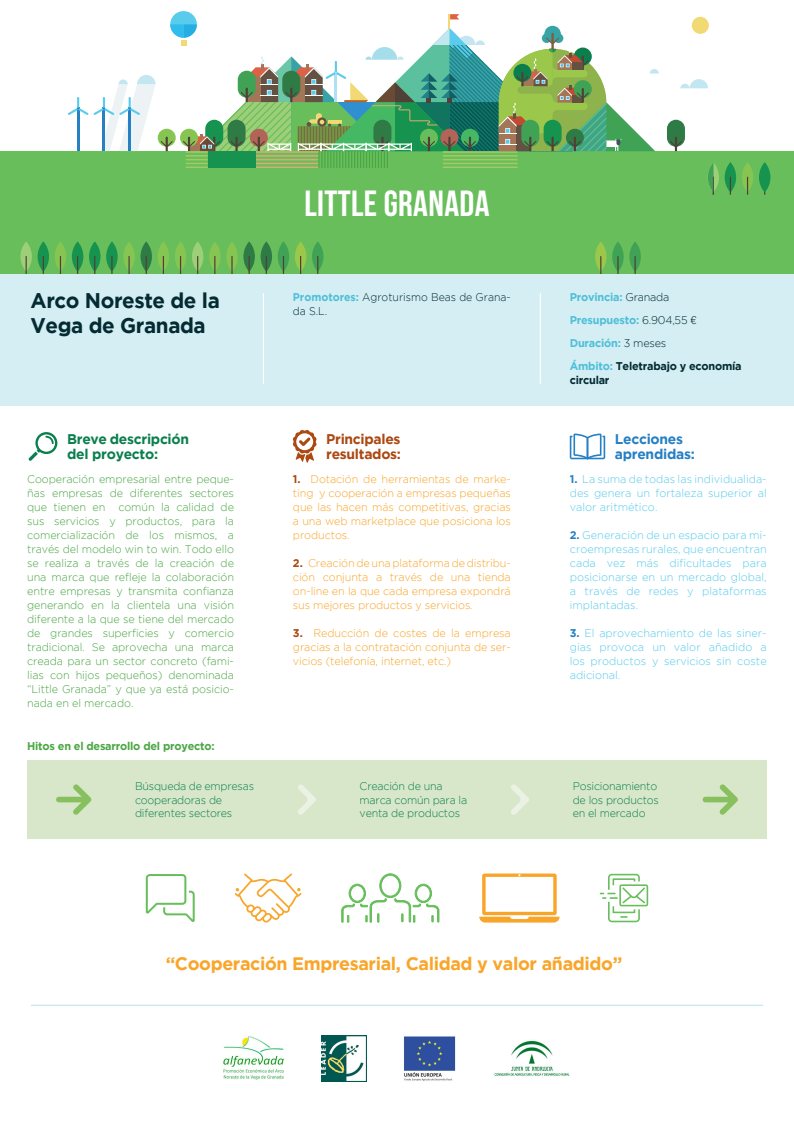
<style>
.page{position:relative;width:794px;height:1134px;background:#fff}
.page>*{position:absolute;margin:0;border:0;box-sizing:border-box;transform-origin:0 0}
.t1{font:700 36.4px "Bebas Neue";letter-spacing:.01em;color:#fff}
.t2{font:700 21.2px/24.8px "Gotham";letter-spacing:-.02em;color:#032b31}
.t3{font:700 18px "Gotham";letter-spacing:-.02em;color:#f9a529}
.t4{font:700 14px/14.8px "Gotham";letter-spacing:-.02em;color:#0a7f4d}
.t5{font:700 14px/14.8px "Gotham";letter-spacing:-.02em;color:#ac4811}
.t6{font:700 14px/14.8px "Gotham";letter-spacing:-.02em;color:#2580c4}
.t7{font:300 11.2px/14px "Gotham";letter-spacing:-.01em;color:#4ba746;text-align:justify}
.t8{font:300 11.2px/14px "Gotham";letter-spacing:-.01em;color:#f9a529;text-align:justify}
.t9{font:300 11.2px/14px "Gotham";color:#59cbed;text-align:justify}
.t10{font:300 11.2px/13.2px "Gotham";letter-spacing:-.02em;color:#0a7f4d;scale:.96 1}
.t11{font:700 11.2px/23.1px "Gotham";letter-spacing:-.02em;color:#4fbfd8}
.t12{font:300 11.2px/14px "Gotham";color:#032b31;scale:.94 1}
.t13{font:700 11.2px "Gotham";letter-spacing:-.02em;color:#4ba746}
.t14{font:700 11.2px "Gotham";letter-spacing:-.02em;color:#032b31}
.s1{font-weight:700;color:#4fbfd8}
.s2{font-weight:300;color:#032b31}
.s3{font-family:"Helvetica";font-weight:300;color:#032b31}
.s4{color:#032b31}
.s5{font-weight:700;color:#ac4811}
.s6{font-weight:700;color:#2580c4}
</style>
<div class="page">
<div style="left:0;top:151px;width:794px;height:123px;background:#67be5b"></div>
<svg style="left:742px;top:162px;width:11px;height:30px"></svg>
<svg style="left:747px;top:177px;width:1px;height:18px"></svg>
<svg style="left:724px;top:162px;width:12px;height:30px"></svg>
<svg style="left:730px;top:177px;width:1px;height:18px"></svg>
<svg style="left:707px;top:162px;width:12px;height:30px"></svg>
<div style="left:759px;top:162px;width:11px;height:30px;background:#16934f;border-radius:50%"></div>
<svg style="left:708px;top:162px;width:6px;height:33px"></svg>
<svg style="left:629px;top:241px;width:12px;height:31px"></svg>
<svg style="left:634px;top:256px;width:2px;height:18px"></svg>
<svg style="left:612px;top:241px;width:11px;height:31px"></svg>
<svg style="left:617px;top:256px;width:1px;height:18px"></svg>
<svg style="left:595px;top:241px;width:11px;height:31px"></svg>
<svg style="left:600px;top:256px;width:1px;height:18px"></svg>
<svg style="left:312px;top:241px;width:11px;height:31px"></svg>
<svg style="left:317px;top:256px;width:1px;height:18px"></svg>
<svg style="left:295px;top:241px;width:11px;height:31px"></svg>
<svg style="left:300px;top:256px;width:1px;height:18px"></svg>
<svg style="left:278px;top:241px;width:11px;height:31px"></svg>
<svg style="left:283px;top:256px;width:1px;height:18px"></svg>
<svg style="left:260px;top:241px;width:12px;height:31px"></svg>
<svg style="left:266px;top:256px;width:1px;height:18px"></svg>
<svg style="left:243px;top:241px;width:12px;height:31px"></svg>
<svg style="left:248px;top:256px;width:2px;height:18px"></svg>
<svg style="left:226px;top:241px;width:12px;height:31px"></svg>
<svg style="left:231px;top:256px;width:2px;height:18px"></svg>
<svg style="left:209px;top:241px;width:12px;height:31px"></svg>
<svg style="left:214px;top:256px;width:1px;height:18px"></svg>
<svg style="left:192px;top:241px;width:11px;height:31px"></svg>
<svg style="left:197px;top:256px;width:1px;height:18px"></svg>
<svg style="left:175px;top:241px;width:11px;height:31px"></svg>
<svg style="left:180px;top:256px;width:1px;height:18px"></svg>
<svg style="left:158px;top:241px;width:11px;height:31px"></svg>
<svg style="left:163px;top:256px;width:1px;height:18px"></svg>
<svg style="left:140px;top:241px;width:12px;height:31px"></svg>
<svg style="left:146px;top:256px;width:1px;height:18px"></svg>
<svg style="left:123px;top:241px;width:12px;height:31px"></svg>
<svg style="left:128px;top:256px;width:2px;height:18px"></svg>
<svg style="left:106px;top:241px;width:12px;height:31px"></svg>
<svg style="left:111px;top:256px;width:2px;height:18px"></svg>
<svg style="left:89px;top:241px;width:11px;height:31px"></svg>
<svg style="left:94px;top:256px;width:1px;height:18px"></svg>
<svg style="left:72px;top:241px;width:11px;height:31px"></svg>
<svg style="left:77px;top:256px;width:1px;height:18px"></svg>
<svg style="left:55px;top:241px;width:11px;height:31px"></svg>
<svg style="left:60px;top:256px;width:1px;height:18px"></svg>
<svg style="left:38px;top:241px;width:11px;height:31px"></svg>
<svg style="left:43px;top:256px;width:1px;height:18px"></svg>
<svg style="left:20px;top:241px;width:12px;height:31px"></svg>
<svg style="left:26px;top:256px;width:1px;height:18px"></svg>
<svg style="left:170px;top:11px;width:27px;height:27px"></svg>
<div style="left:692px;top:17px;width:17px;height:17px;background:#f1d973;border-radius:50%"></div>
<div style="left:667px;top:120px;width:18px;height:27px;background:#2f7b46;border-radius:9px"></div>
<svg style="left:670px;top:137px;width:12px;height:14px"></svg>
<svg style="left:680px;top:79px;width:28px;height:9px"></svg>
<svg style="left:68px;top:14px;width:591px;height:154px"></svg>
<div style="left:0;top:274px;width:794px;height:132px;background:#d4eef4"></div>
<hr style="left:263px;top:294px;width:1px;height:90px;background:#fff">
<hr style="left:540px;top:294px;width:1px;height:90px;background:#fff">
<svg style="left:293px;top:430px;width:23px;height:33px"></svg>
<svg style="left:570px;top:434px;width:35px;height:25px"></svg>
<svg style="left:29px;top:432px;width:28px;height:29px"></svg>
<hr style="left:31px;top:1005px;width:731px;height:1px;background:#c3e7f1">
<div style="left:27px;top:760px;width:739px;height:79px;background:#d8e7c9"></div>
<svg style="left:56px;top:784px;width:36px;height:31px"></svg>
<svg style="left:702px;top:784px;width:36px;height:31px"></svg>
<svg style="left:298px;top:784px;width:18px;height:31px"></svg>
<svg style="left:511px;top:784px;width:18px;height:31px"></svg>
<img style="left:223px;top:1036px;width:61px;height:43px">
<img style="left:321px;top:1036px;width:45px;height:45px">
<img style="left:403px;top:1035px;width:52px;height:46px">
<img style="left:494px;top:1040px;width:76px;height:36px">
<svg style="left:235px;top:873px;width:66px;height:49px"></svg>
<svg style="left:341px;top:873px;width:98px;height:50px"></svg>
<svg style="left:479px;top:873px;width:80px;height:49px"></svg>
<svg style="left:145px;top:874px;width:50px;height:48px"></svg>
<svg style="left:599px;top:873px;width:50px;height:50px"></svg>
<h1 class="t1" style="left:304px;top:184px;width:186px">LITTLE GRANADA</h1>
<h2 class="t2" style="left:31px;top:288px;width:191px">Arco Noreste de la<br>Vega de Granada</h2>
<p class="t12" style="left:293px;top:290px;width:233px"><span class="s1">Promotores:</span> Agroturismo Beas de Grana&shy;da S.L.</p>
<p class="t11" style="left:570px;top:285px;width:173px">Provincia: <span class="s2">Granada<br></span>Presupuesto: <span class="s2">6.904,55</span> <span class="s3">€<br></span>Duración: <span class="s2">3 meses<br></span>Ámbito: <span class="s4">Teletrabajo y economía</span></p>
<p class="t14" style="left:570px;top:374px;width:41px">circular</p>
<p class="t4" style="left:67px;top:431px;width:123px">Breve descripción del proyecto:</p>
<p class="t7" style="left:27px;top:472px;width:208px">Cooperación empresarial entre peque&shy;ñas empresas de diferentes sectores que tienen en común la calidad de sus servicios y productos, para la comercialización de los mismos, a través del modelo win to win. Todo ello se realiza a través de la creación de una marca que refleje la colaboración entre empresas y transmita confianza generando en la clientela una visión diferente a la que se tiene del mercado de grandes superficies y comercio tradicional. Se aprovecha una marca creada para un sector concreto (fami&shy;lias con hijos pequeños) denominada “Little Granada” y que ya está posicio&shy;nada en el mercado.</p>
<p class="t5" style="left:326px;top:431px;width:76px">Principales resultados:</p>
<p class="t8" style="left:293px;top:472px;width:219px"><span class="s5">1.</span> Dotación de herramientas de marke&shy;ting y cooperación a empresas pequeñas que las hacen más competitivas, gracias a una web marketplace que posiciona los productos.</p>
<p class="t8" style="left:293px;top:556px;width:219px"><span class="s5">2.</span> Creación de una plataforma de distribu&shy;ción conjunta a través de una tienda on-line en la que cada empresa expondrá sus mejores productos y servicios.</p>
<p class="t8" style="left:293px;top:626px;width:219px"><span class="s5">3.</span> Reducción de costes de la empresa gracias a la contratación conjunta de ser&shy;vicios (telefonía, internet, etc.)</p>
<p class="t6" style="left:615px;top:431px;width:81px">Lecciones aprendidas:</p>
<p class="t9" style="left:570px;top:472px;width:198px"><span class="s6">1.</span> La suma de todas las individualida&shy;des genera un fortaleza superior al valor aritmético.</p>
<p class="t9" style="left:570px;top:528px;width:198px"><span class="s6">2.</span> Generación de un espacio para mi&shy;croempresas rurales, que encuentran cada vez más dificultades para posicionarse en un mercado global, a través de redes y plataformas implantadas.</p>
<p class="t9" style="left:570px;top:626px;width:198px"><span class="s6">3.</span> El aprovechamiento de las siner&shy;gias provoca un valor añadido a los productos y servicios sin coste adicional.</p>
<p class="t13" style="left:27px;top:739px;width:189px">Hitos en el desarrollo del proyecto:</p>
<p class="t10" style="left:135px;top:780px;width:125px">Búsqueda de empresas cooperadoras de diferentes sectores</p>
<p class="t10" style="left:360px;top:780px;width:113px">Creación de una marca común para la venta de productos</p>
<p class="t10" style="left:573px;top:780px;width:91px">Posicionamiento de los productos en el mercado</p>
<h3 class="t3" style="left:166px;top:953px;width:458px">“Cooperación Empresarial, Calidad y valor añadido”</h3>
</div>
